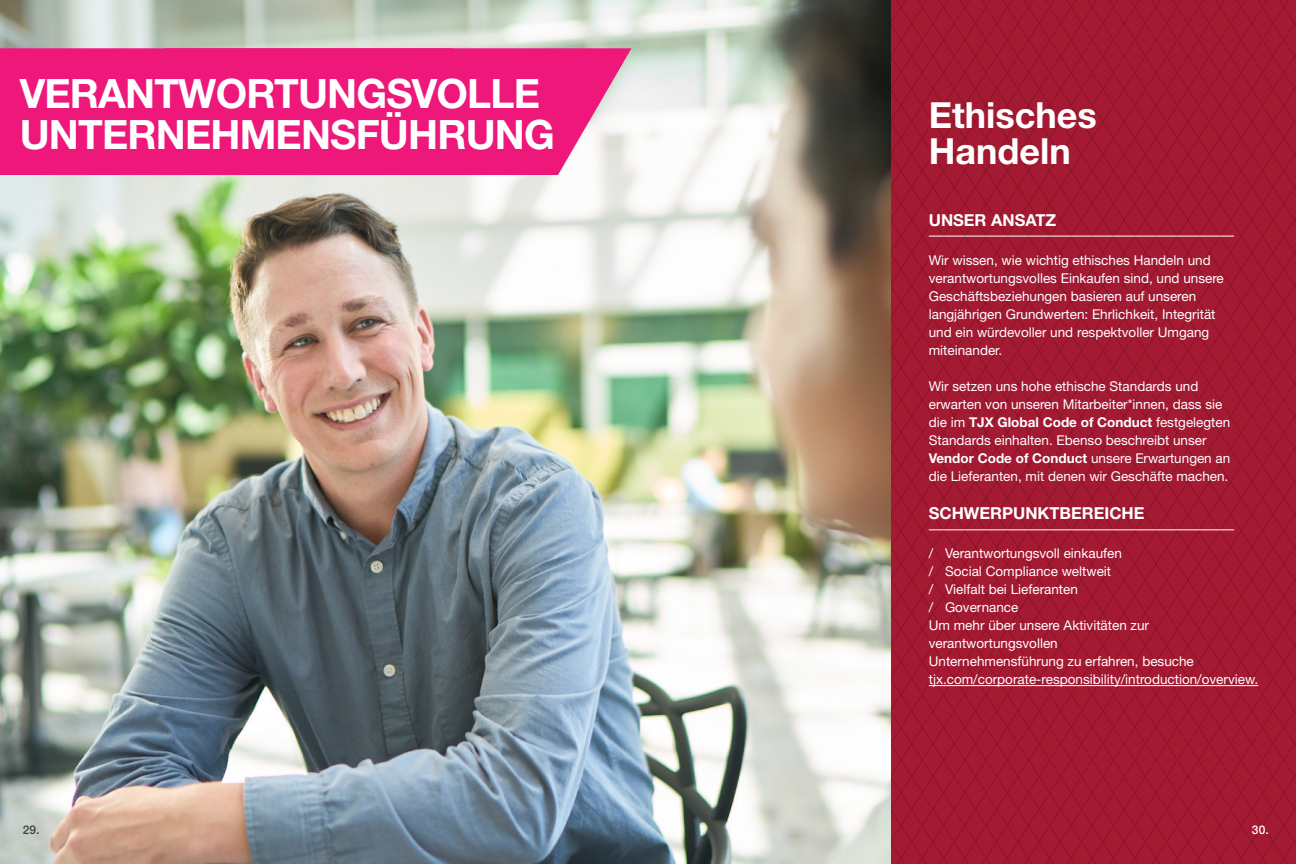
<style>
.page{position:relative;width:1296px;height:864px;background:#fff}
.page>*{position:absolute;margin:0;border:0;box-sizing:border-box;transform-origin:0 0}
.t1{font:700 40.5px/40.5px "Helvetica Neue LT Std";letter-spacing:-.02em;color:#fff}
.t2{font:700 36px/36px "Helvetica Neue LT Std";color:#fff}
.t3{font:700 16.5px "Helvetica Neue LT Std";color:#fff}
.t4{font:13.5px/18px "Helvetica Neue LT Std";color:#fff}
.t5{font:500 12px "Helvetica Neue LT Std";color:#424041}
.t6{font:500 12px "Helvetica Neue LT Std";color:#fff}
.s1{font-weight:700}
</style>
<div class="page">
<svg style="left:891px;top:0;width:405px;height:864px;background:#a21931"></svg>
<img style="left:0;top:0;width:891px;height:864px">
<hr style="left:929px;top:685px;width:329px;height:1px;background:#fff">
<svg style="left:454px;top:48px;width:178px;height:127px;background:#ee4492"></svg>
<hr style="left:929px;top:236px;width:305px;height:1px;background:#fff">
<hr style="left:929px;top:529px;width:305px;height:1px;background:#fff">
<div style="left:0;top:48px;width:454px;height:127px;background:#ee177a"></div>
<p class="t1" style="left:20px;top:73px;width:537px">VERANTWORTUNGSVOLLE<br>UNTERNEHMENSFÜHRUNG</p>
<p class="t2" style="left:929px;top:96px;width:169px">Ethisches<br>Handeln</p>
<p class="t3" style="left:929px;top:210px;width:129px">UNSER ANSATZ</p>
<p class="t4" style="left:929px;top:251px;width:297px">Wir wissen, wie wichtig ethisches Handeln und verantwortungsvolles Einkaufen sind, und unsere Geschäftsbeziehungen basieren auf unseren langjährigen Grundwerten: Ehrlichkeit, Integrität und ein würdevoller und respektvoller Umgang miteinander.</p>
<p class="t4" style="left:929px;top:377px;width:303px">Wir setzen uns hohe ethische Standards und erwarten von unseren Mitarbeiter*innen, dass sie die im <span class="s1">TJX Global Code of Conduct</span> festgelegten Standards einhalten. Ebenso beschreibt unser <span class="s1">Vendor Code of Conduct</span> unsere Erwartungen an die Lieferanten, mit denen wir Geschäfte machen.</p>
<p class="t3" style="left:929px;top:503px;width:217px">SCHWERPUNKTBEREICHE</p>
<p class="t4" style="left:929px;top:544px;width:195px">/ Verantwortungsvoll einkaufen</p>
<p class="t4" style="left:929px;top:562px;width:184px">/ Social Compliance weltweit</p>
<p class="t4" style="left:929px;top:580px;width:151px">/ Vielfalt bei Lieferanten</p>
<p class="t4" style="left:929px;top:598px;width:91px">/ Governance</p>
<p class="t4" style="left:929px;top:616px;width:331px">Um mehr über unsere Aktivitäten zur verantwortungsvollen<br>Unternehmensführung zu erfahren, besuche tjx.com/corporate-responsibility/introduction/overview.</p>
<p class="t5" style="left:23px;top:822px;width:18px">29.</p>
<p class="t6" style="left:1252px;top:822px;width:18px">30.</p>
</div>
